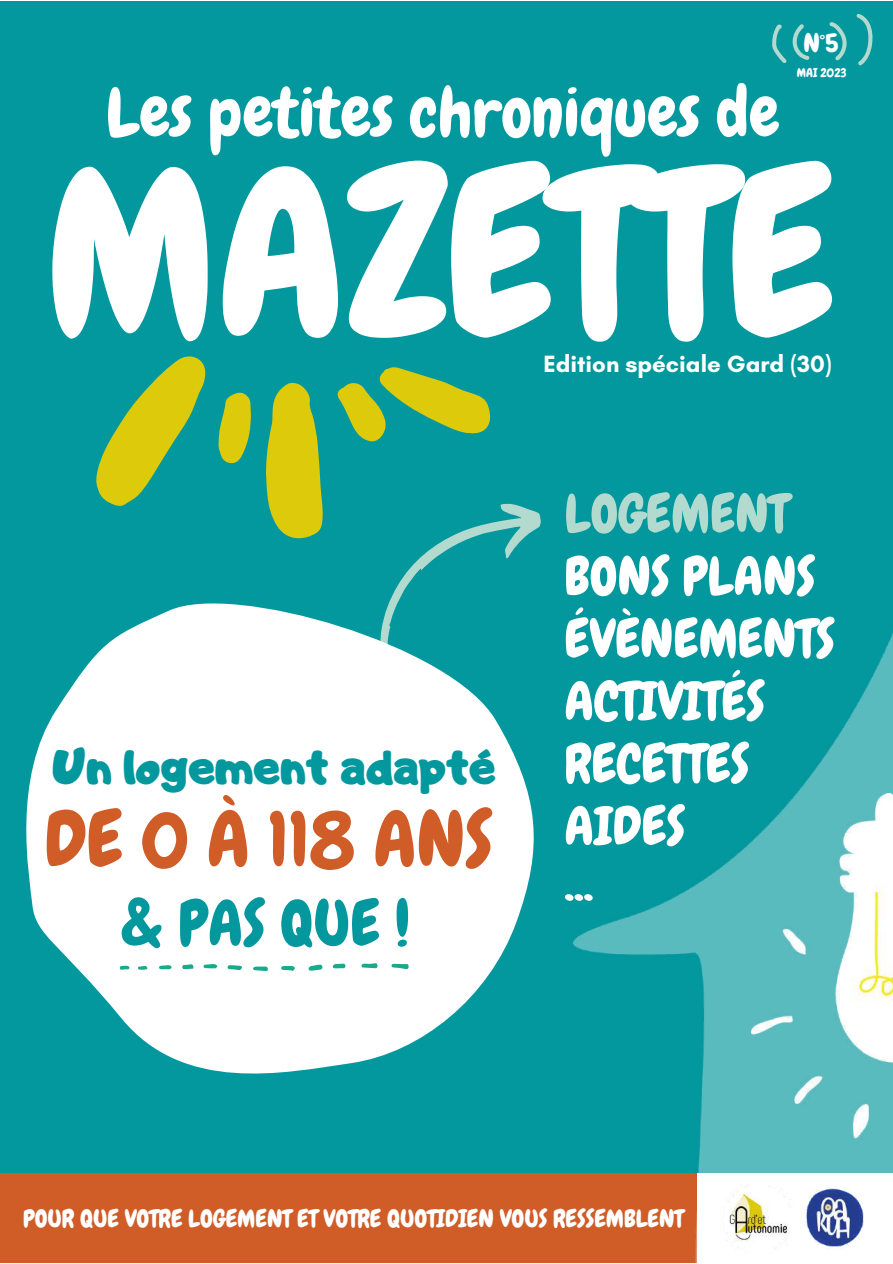
<style>
.page{position:relative;width:893px;height:1264px;background:#fff}
.page>*{position:absolute;margin:0;border:0;box-sizing:border-box;transform-origin:0 0}
.t1{font:231.75px "Chewy";color:#fff}
.t2{font:77.1px "Chewy";color:#d05c28}
.t3{font:68.1px "Chewy";color:#fff}
.t4{font:62.85px "Chewy";color:#03989e}
.t5{font:52.95px/62.4px "Chewy";color:#fff}
.t6{font:52.95px "Chewy";color:#b2dace}
.t7{font:48.3px "CA Generated";color:#03989e}
.t8{font:26.1px "Chewy";color:#fff}
.t9{font:24.45px "Chewy";color:#fff}
.t10{font:700 24px "Glacial Indifference";color:#fff}
.t11{font:12.45px "Chewy";color:#fff}
</style>
<div class="page">
<div style="left:0;top:1px;width:892px;height:1261px;background:#03989e"></div>
<div style="left:0;top:1173px;width:705px;height:89px;background:#d05c28"></div>
<svg style="left:96px;top:356px;width:395px;height:183px"></svg>
<img style="left:573px;top:635px;width:319px;height:627px">
<svg style="left:350px;top:483px;width:191px;height:99px"></svg>
<svg style="left:772px;top:14px;width:101px;height:52px"></svg>
<div style="left:697px;top:1173px;width:195px;height:89px;background:#fff"></div>
<svg style="left:26px;top:582px;width:508px;height:492px;fill:#fff"></svg>
<svg style="left:391px;top:963px;width:18px;height:6px"></svg>
<svg style="left:308px;top:964px;width:14px;height:6px"></svg>
<svg style="left:361px;top:963px;width:17px;height:5px"></svg>
<svg style="left:253px;top:966px;width:15px;height:5px"></svg>
<svg style="left:227px;top:965px;width:15px;height:5px"></svg>
<svg style="left:281px;top:965px;width:14px;height:5px"></svg>
<svg style="left:332px;top:963px;width:13px;height:5px"></svg>
<svg style="left:203px;top:963px;width:14px;height:5px"></svg>
<svg style="left:182px;top:964px;width:11px;height:5px"></svg>
<svg style="left:159px;top:965px;width:13px;height:4px"></svg>
<svg style="left:120px;top:965px;width:9px;height:4px"></svg>
<svg style="left:138px;top:965px;width:9px;height:4px"></svg>
<img style="left:751px;top:793px;width:141px;height:349px">
<img style="left:806px;top:1188px;width:58px;height:59px">
<img style="left:727px;top:1187px;width:61px;height:62px">
<p class="t8" style="left:803px;top:26px;width:37px">N°5</p>
<p class="t11" style="left:796px;top:64px;width:51px">MAI 2023</p>
<h3 class="t3" style="left:106px;top:70px;width:675px">Les petites chroniques de</h3>
<h1 class="t1" style="left:44px;top:108px;width:792px">MAZETTE</h1>
<h3 class="t7" style="left:53px;top:734px;width:444px">Un logement adapté</h3>
<h2 class="t2" style="left:44px;top:790px;width:449px">DE 0 À 118 ANS</h2>
<h3 class="t4" style="left:120px;top:883px;width:292px">&amp; PAS QUE !</h3>
<p class="t10" style="left:543px;top:349px;width:290px">Edition spéciale Gard (30)</p>
<h3 class="t6" style="left:564px;top:480px;width:225px">LOGEMENT</h3>
<h3 class="t5" style="left:564px;top:545px;width:272px">BONS PLANS<br>ÉVÈNEMENTS<br>ACTIVITÉS<br>RECETTES<br>AIDES</h3>
<h3 class="t5" style="left:564px;top:851px;width:30px">...</h3>
<p class="t9" style="left:23px;top:1202px;width:662px">POUR QUE VOTRE LOGEMENT ET VOTRE QUOTIDIEN VOUS RESSEMBLENT</p>
</div>
